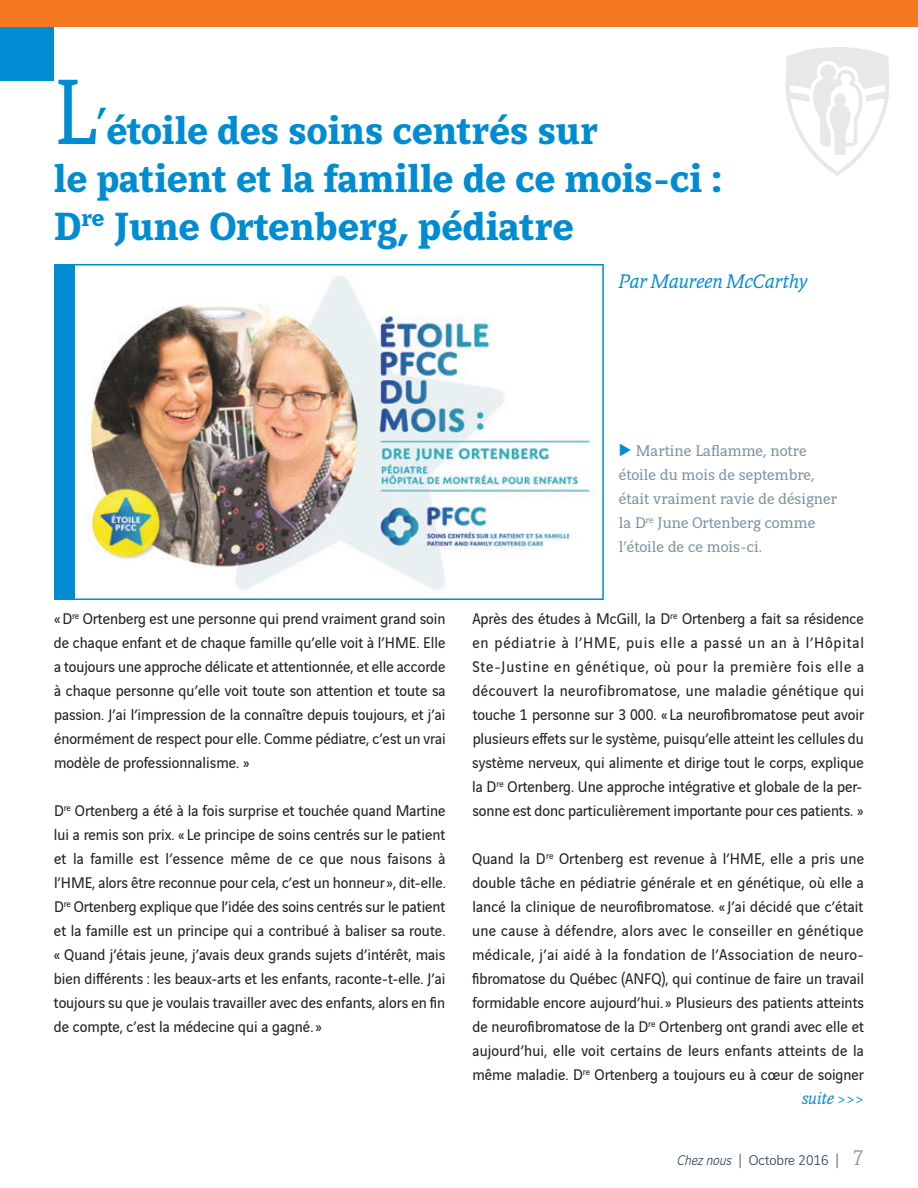
<style>
.page{position:relative;width:918px;height:1188px;background:#fff}
.page>*{position:absolute;margin:0;border:0;box-sizing:border-box;transform-origin:0 0}
.t1{font:99px "Vinci Serif";color:#008cd2;scale:.9 1}
.t2{font:700 42px/48px "Vinci Serif";color:#008cd2}
.t3{font:italic 21px "Vinci Serif";color:#008cd2}
.t4{font:italic 18px "Vinci Serif";color:#008cd2}
.t5{font:16.5px/24px "Vinci Sans";color:#231f20;text-align:justify;scale:.95 1}
.t6{font:16.5px/24px "Vinci Serif";color:#7f929f}
.t7{font:300 15px "Vinci Sans";color:#223d50}
.s1{font-family:"Lucida Grande";font-size:15px;color:#008cd2}
.s2{font-style:italic}
.s3{font-family:"Vinci Serif";font-size:22.5px;color:#7f929f}
</style>
<div class="page">
<svg style="left:786px;top:47px;width:103px;height:129px"></svg>
<div style="left:0;top:0;width:918px;height:27px;background:#f47921"></div>
<div style="left:0;top:27px;width:54px;height:54px;background:#008cd2"></div>
<img style="left:74px;top:267px;width:521px;height:330px">
<div style="left:54px;top:264px;width:550px;height:336px;border:2px solid #008cd2"></div>
<div style="left:54px;top:264px;width:20px;height:336px;background:#008cd2"></div>
<h1 class="t1" style="left:54px;top:80px;width:49px">L</h1>
<h2 class="t2" style="left:54px;top:111px;width:670px;text-indent:43px">’étoile des soins centrés sur<br>le patient et la famille de ce mois-ci :<br>D<sup>re</sup> June Ortenberg, pédiatre</h2>
<p class="t3" style="left:619px;top:274px;width:190px">Par Maureen McCarthy</p>
<p class="t5" style="left:54px;top:608px;width:414px">« D<sup>re</sup> Ortenberg est une personne qui prend vraiment grand soin de chaque enfant et de chaque famille qu’elle voit à l’HME. Elle a toujours une approche délicate et attentionnée, et elle accorde à chaque personne qu’elle voit toute son attention et toute sa passion. J’ai l’impression de la connaître depuis toujours, et j’ai énormément de respect pour elle. Comme pédiatre, c’est un vrai modèle de professionnalisme. »</p>
<p class="t5" style="left:54px;top:800px;width:414px">D<sup>re</sup> Ortenberg a été à la fois surprise et touchée quand Martine lui a remis son prix. « Le principe de soins centrés sur le patient et la famille est l’essence même de ce que nous faisons à l’HME, alors être reconnue pour cela, c’est un honneur », dit-elle.<br>D<sup>re</sup> Ortenberg explique que l’idée des soins centrés sur le patient et la famille est un principe qui a contribué à baliser sa route. « Quand j’étais jeune, j’avais deux grands sujets d’intérêt, mais bien différents : les beaux-arts et les enfants, raconte-t-elle. J’ai toujours su que je voulais travailler avec des enfants, alors en fin de compte, c’est la médecine qui a gagné. »</p>
<p class="t6" style="left:619px;top:440px;width:220px"><span class="s1">▶</span> Martine Laflamme, notre étoile du mois de septembre, était vraiment ravie de désigner la D<sup>re</sup> June Ortenberg comme l’étoile de ce mois-ci.</p>
<p class="t5" style="left:472px;top:608px;width:414px">Après des études à McGill, la D<sup>re</sup> Ortenberg a fait sa résidence en pédiatrie à l’HME, puis elle a passé un an à l’Hôpital Ste-Justine en génétique, où pour la première fois elle a découvert la neurofibromatose, une maladie génétique qui touche 1 personne sur 3 000. « La neurofibromatose peut avoir plusieurs effets sur le système, puisqu’elle atteint les cellules du système nerveux, qui alimente et dirige tout le corps, explique la D<sup>re</sup> Ortenberg. Une approche intégrative et globale de la per&shy;sonne est donc particulièrement importante pour ces patients. »</p>
<p class="t5" style="left:472px;top:848px;width:414px">Quand la D<sup>re</sup> Ortenberg est revenue à l’HME, elle a pris une double tâche en pédiatrie générale et en génétique, où elle a lancé la clinique de neurofibromatose. « J’ai décidé que c’était une cause à défendre, alors avec le conseiller en génétique médicale, j’ai aidé à la fondation de l’Association de neuro - fibromatose du Québec (ANFQ), qui continue de faire un travail formidable encore aujourd’hui. » Plusieurs des patients atteints de neurofibromatose de la D<sup>re</sup> Ortenberg ont grandi avec elle et aujourd’hui, elle voit certains de leurs enfants atteints de la même maladie. D<sup>re</sup> Ortenberg a toujours eu à cœur de soigner</p>
<p class="t4" style="left:802px;top:1092px;width:63px">suite &gt;&gt;&gt;</p>
<p class="t7" style="left:677px;top:1151px;width:188px"><span class="s2">Chez nous</span> | Octobre 2016 | <span class="s3">7</span></p>
</div>
